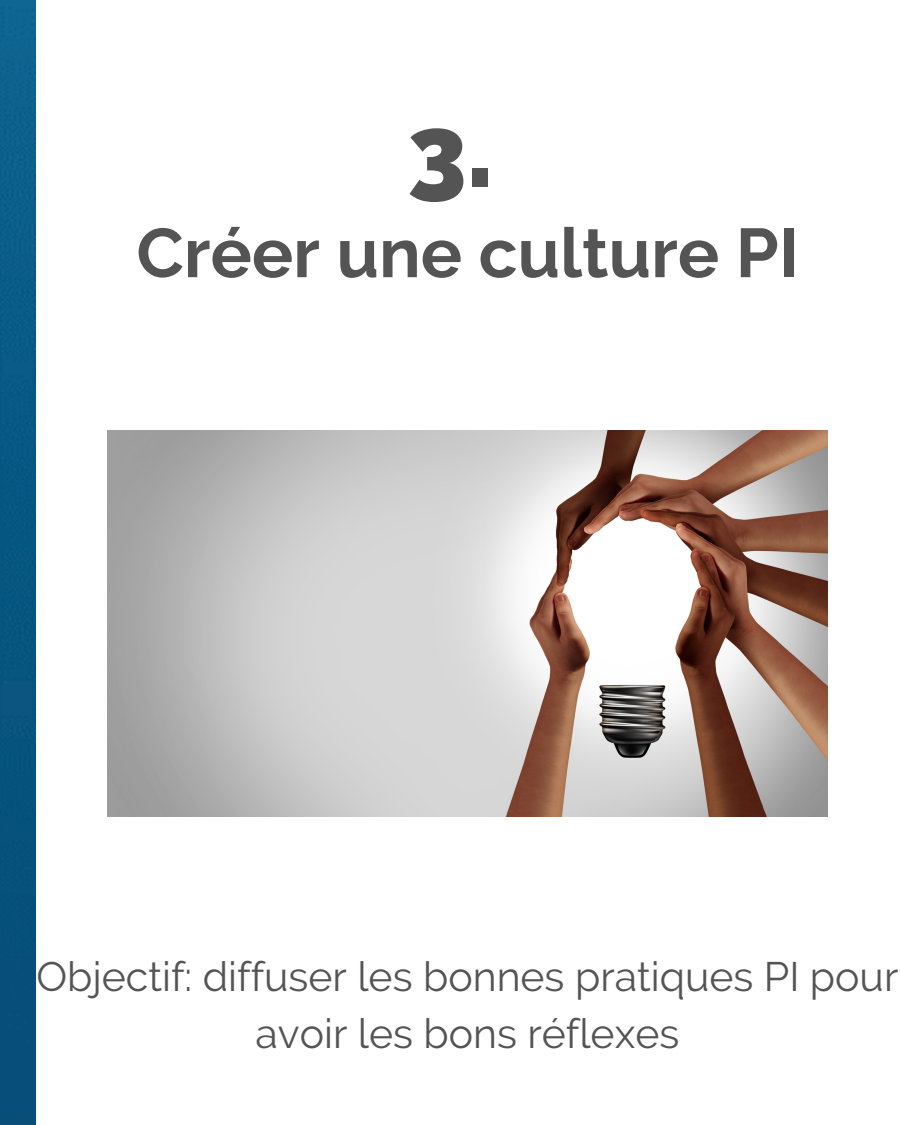
<style>
.page{position:relative;width:900px;height:1125px;background:#fff}
.page>*{position:absolute;margin:0;border:0;box-sizing:border-box;transform-origin:0 0}
.t1{font:800 102px "Raleway";color:#545454}
.t2{font:700 69px "Raleway";color:#545454}
.t3{font:41px/57px "Raleway";color:#545454;text-align:center}
</style>
<div class="page">
<img style="left:0;top:0;width:35px;height:1125px">
<img style="left:107px;top:430px;width:720px;height:387px">
<h1 class="t1" style="left:408px;top:91px;width:86px">3.</h1>
<h2 class="t2" style="left:136px;top:212px;width:663px">Créer une culture PI</h2>
<p class="t3" style="left:37px;top:948px;width:863px">Objectif: diffuser les bonnes pratiques PI pour avoir les bons réflexes</p>
</div>
